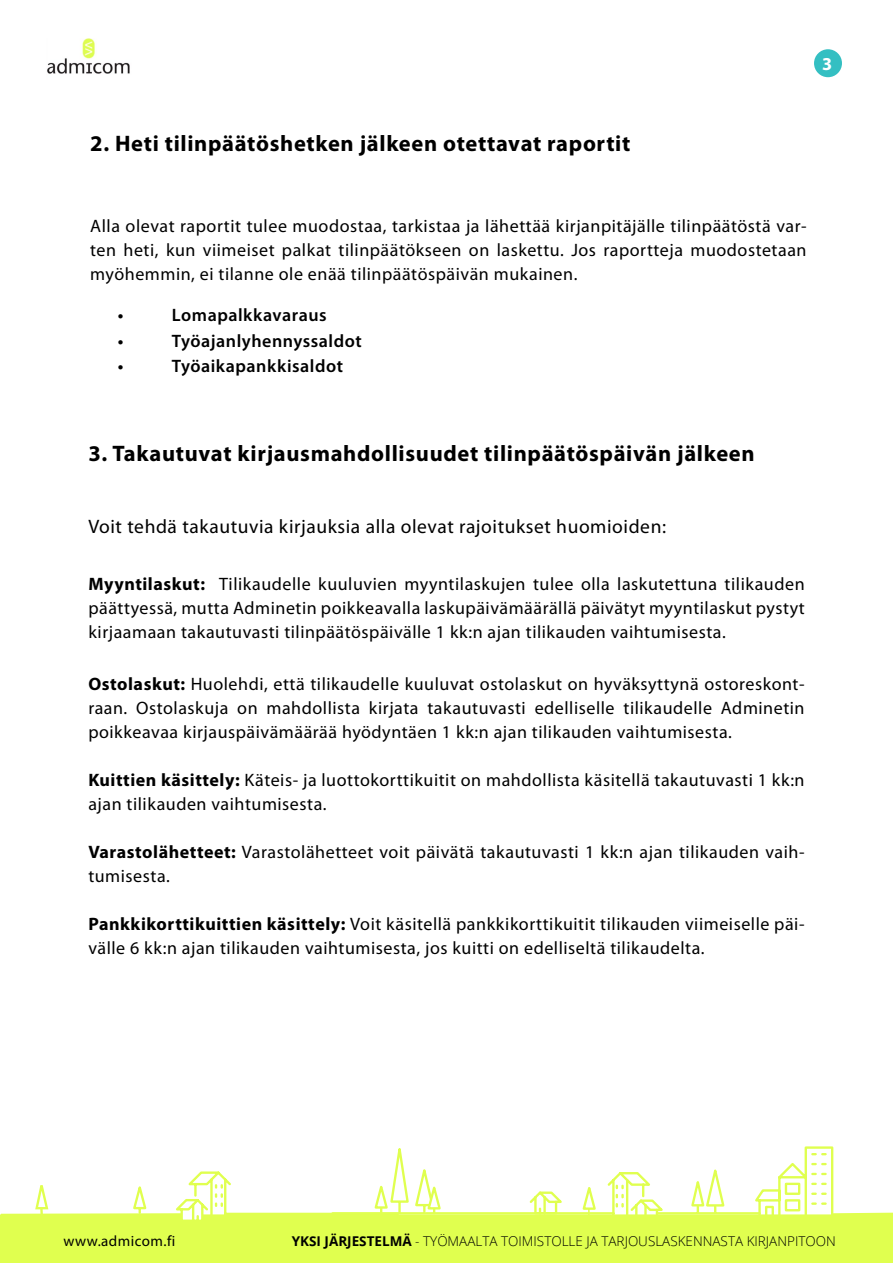
<style>
.page{position:relative;width:893px;height:1263px;background:#fff}
.page>*{position:absolute;margin:0;border:0;box-sizing:border-box;transform-origin:0 0}
.t1{font:700 22.5px "Myriad Pro";letter-spacing:.03em;color:#000}
.t2{font:19.5px "Myriad Pro";letter-spacing:.03em;color:#000}
.t3{font:700 18.15px "Myriad Pro";color:#fff}
.t4{font:18px/24px "Myriad Pro";letter-spacing:.03em;color:#000;text-align:justify}
.t5{font:600 18px "Myriad Pro";letter-spacing:.03em;color:#000}
.t6{font:15px "Myriad Pro";letter-spacing:.03em;color:#000}
.t7{font:300 13.5px "Open Sans";color:#000}
.s1{font-weight:700}
</style>
<div class="page">
<svg style="left:0;top:1146px;width:893px;height:117px"></svg>
<img style="left:47px;top:39px;width:83px;height:35px">
<div style="left:814px;top:49px;width:28px;height:28px;background:#34bfc2;border-radius:50%"></div>
<p class="t3" style="left:822px;top:52px;width:12px">3</p>
<p class="t1" style="left:90px;top:129px;width:542px">2. Heti tilinpäätöshetken jälkeen otettavat raportit</p>
<p class="t4" style="left:90px;top:214px;width:718px">Alla olevat raportit tulee muodostaa, tarkistaa ja lähettää kirjanpitäjälle tilinpäätöstä var&shy;ten heti, kun viimeiset palkat tilinpäätökseen on laskettu. Jos raportteja muodostetaan myöhemmin, ei tilanne ole enää tilinpäätöspäivän mukainen.</p>
<p class="t5" style="left:118px;top:304px;width:7px">•</p>
<p class="t5" style="left:172px;top:304px;width:156px">Lomapalkkavaraus</p>
<p class="t5" style="left:118px;top:329px;width:7px">•</p>
<p class="t5" style="left:172px;top:329px;width:191px">Työajanlyhennyssaldot</p>
<p class="t5" style="left:118px;top:355px;width:7px">•</p>
<p class="t5" style="left:172px;top:355px;width:173px">Työaikapankkisaldot</p>
<p class="t1" style="left:88px;top:439px;width:668px">3. Takautuvat kirjausmahdollisuudet tilinpäätöspäivän jälkeen</p>
<p class="t2" style="left:88px;top:515px;width:579px">Voit tehdä takautuvia kirjauksia alla olevat rajoitukset huomioiden:</p>
<p class="t4" style="left:88px;top:571px;width:718px"><span class="s1">Myyntilaskut:</span> Tilikaudelle kuuluvien myyntilaskujen tulee olla laskutettuna tilikauden päättyessä, mutta Adminetin poikkeavalla laskupäivämäärällä päivätyt myyntilaskut pystyt kirjaamaan takautuvasti tilinpäätöspäivälle 1 kk:n ajan tilikauden vaihtumisesta.</p>
<p class="t4" style="left:88px;top:672px;width:718px"><span class="s1">Ostolaskut:</span> Huolehdi, että tilikaudelle kuuluvat ostolaskut on hyväksyttynä ostoreskont&shy;raan. Ostolaskuja on mahdollista kirjata takautuvasti edelliselle tilikaudelle Adminetin poikkeavaa kirjauspäivämäärää hyödyntäen 1 kk:n ajan tilikauden vaihtumisesta.</p>
<p class="t4" style="left:88px;top:768px;width:718px"><span class="s1">Kuittien käsittely:</span> Käteis- ja luottokorttikuitit on mahdollista käsitellä takautuvasti 1 kk:n ajan tilikauden vaihtumisesta.</p>
<p class="t4" style="left:88px;top:840px;width:718px"><span class="s1">Varastolähetteet:</span> Varastolähetteet voit päivätä takautuvasti 1 kk:n ajan tilikauden vaih&shy;tumisesta.</p>
<p class="t4" style="left:88px;top:912px;width:718px"><span class="s1">Pankkikorttikuittien käsittely:</span> Voit käsitellä pankkikorttikuitit tilikauden viimeiselle päi&shy;välle 6 kk:n ajan tilikauden vaihtumisesta, jos kuitti on edelliseltä tilikaudelta.</p>
<p class="t6" style="left:64px;top:1231px;width:113px">www.admicom.fi</p>
<p class="t7" style="left:292px;top:1232px;width:546px"><span class="s1">YKSI JÄRJESTELMÄ</span> - TYÖMAALTA TOIMISTOLLE JA TARJOUSLASKENNASTA KIRJANPITOON</p>
</div>
